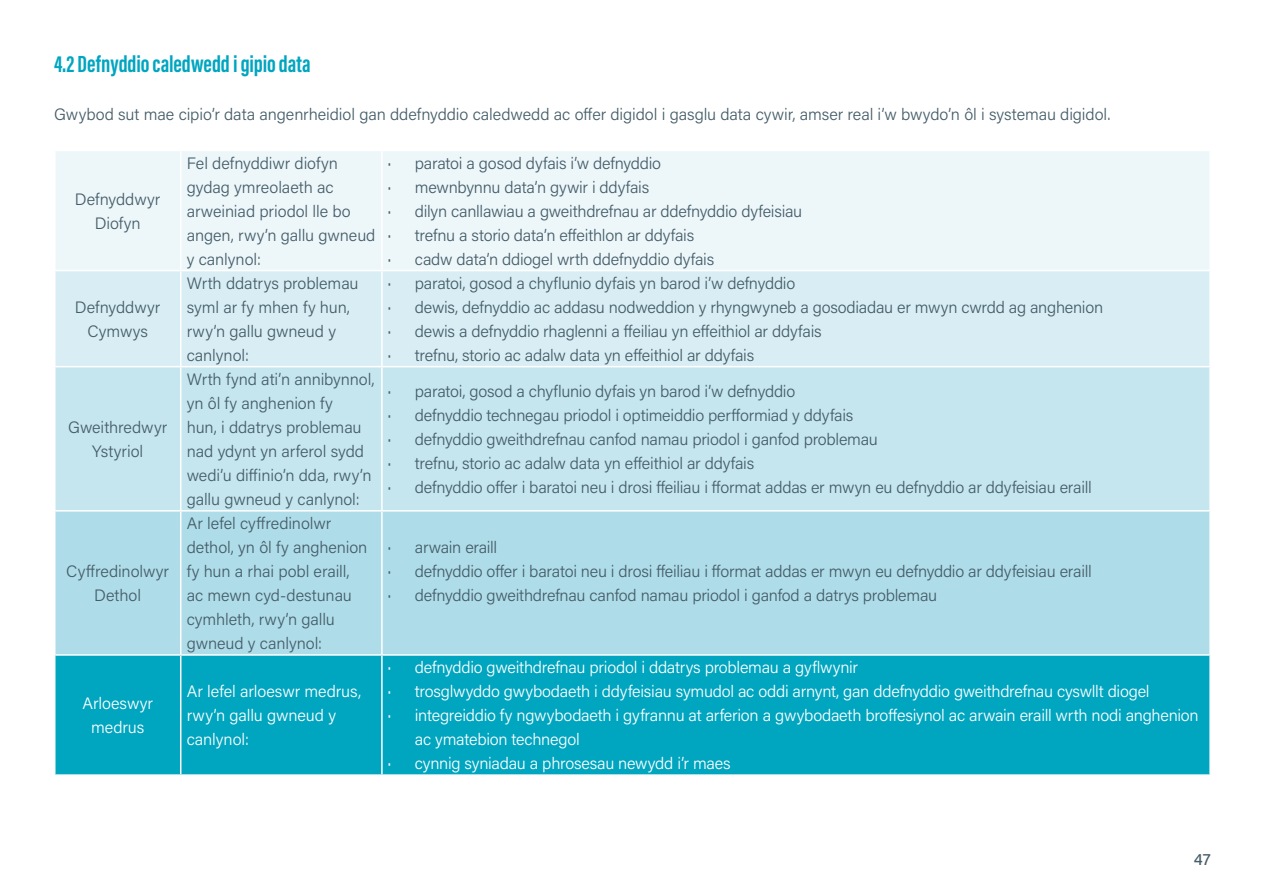
<style>
.page{position:relative;width:1263px;height:893px;background:#fff}
.page>*{position:absolute;margin:0;border:0;box-sizing:border-box;transform-origin:0 0}
.t1{font:700 24px "Acumin Pro Extra Cond";letter-spacing:-.005em;color:#00a5c0}
.t2{font:300 16.5px/24px "Acumin Pro";letter-spacing:-.015em;color:#455d69}
.t3{font:300 16.5px/24px "Acumin Pro";letter-spacing:-.015em;color:#fff;text-align:center}
.t4{font:500 16.5px "Acumin Pro";color:#455d69}
.s1{font-weight:400}
</style>
<div class="page">
<div style="left:56px;top:151px;width:1153px;height:119px;background:#edf7fa"></div>
<div style="left:56px;top:271px;width:1153px;height:95px;background:#d9eef4"></div>
<div style="left:56px;top:367px;width:1153px;height:143px;background:#c5e6ee"></div>
<div style="left:56px;top:512px;width:1153px;height:142px;background:#aedce8"></div>
<div style="left:56px;top:656px;width:1153px;height:118px;background:#00a5c0"></div>
<hr style="left:180px;top:151px;width:1px;height:119px;background:#fff">
<hr style="left:381px;top:151px;width:2px;height:119px;background:#fff">
<hr style="left:180px;top:271px;width:1px;height:95px;background:#fff">
<hr style="left:381px;top:271px;width:2px;height:95px;background:#fff">
<hr style="left:180px;top:367px;width:1px;height:143px;background:#fff">
<hr style="left:381px;top:367px;width:2px;height:143px;background:#fff">
<hr style="left:180px;top:512px;width:1px;height:142px;background:#fff">
<hr style="left:381px;top:512px;width:2px;height:142px;background:#fff">
<hr style="left:180px;top:656px;width:1px;height:118px;background:#fff">
<hr style="left:381px;top:656px;width:2px;height:118px;background:#fff">
<h1 class="t1" style="left:54px;top:49px;width:258px">4.2 Defnyddio caledwedd i gipio data</h1>
<p class="t2" style="left:54px;top:101px;width:1058px">Gwybod sut mae cipio’r data angenrheidiol gan ddefnyddio caledwedd ac offer digidol i gasglu data cywir, amser real i’w bwydo’n ôl i systemau digidol.</p>
<p class="t2" style="left:75px;top:186px;width:87px;text-align:center">Defnyddwyr<br>Diofyn</p>
<p class="t2" style="left:75px;top:294px;width:87px;text-align:center">Defnyddwyr<br>Cymwys</p>
<p class="t2" style="left:68px;top:414px;width:101px;text-align:center">Gweithredwyr<br>Ystyriol</p>
<p class="t2" style="left:66px;top:559px;width:104px;text-align:center">Cyffredinolwyr<br>Dethol</p>
<p class="t3" style="left:82px;top:691px;width:72px">Arloeswyr medrus</p>
<p class="t2" style="left:187px;top:150px;width:190px">Fel defnyddiwr diofyn gydag ymreolaeth ac arweiniad priodol lle bo angen, rwy’n gallu gwneud y canlynol:</p>
<p class="t2" style="left:388px;top:150px;width:416px"><span class="s1">·</span> paratoi a gosod dyfais i’w defnyddio<br><span class="s1">·</span> mewnbynnu data’n gywir i ddyfais<br><span class="s1">·</span> dilyn canllawiau a gweithdrefnau ar ddefnyddio dyfeisiau <span class="s1">·</span> trefnu a storio data’n effeithlon ar ddyfais<br><span class="s1">·</span> cadw data’n ddiogel wrth ddefnyddio dyfais</p>
<p class="t2" style="left:187px;top:270px;width:173px">Wrth ddatrys problemau syml ar fy mhen fy hun, rwy’n gallu gwneud y canlynol:</p>
<p class="t2" style="left:388px;top:270px;width:717px"><span class="s1">·</span> paratoi, gosod a chyflunio dyfais yn barod i’w defnyddio<br><span class="s1">·</span> dewis, defnyddio ac addasu nodweddion y rhyngwyneb a gosodiadau er mwyn cwrdd ag anghenion <span class="s1">·</span> dewis a defnyddio rhaglenni a ffeiliau yn effeithiol ar ddyfais<br><span class="s1">·</span> trefnu, storio ac adalw data yn effeithiol ar ddyfais</p>
<p class="t2" style="left:187px;top:366px;width:189px">Wrth fynd ati’n annibynnol, yn ôl fy anghenion fy<br>hun, i ddatrys problemau nad ydynt yn arferol sydd wedi’u diffinio’n dda, rwy’n gallu gwneud y canlynol:</p>
<p class="t2" style="left:187px;top:511px;width:182px">Ar lefel cyffredinolwr dethol, yn ôl fy anghenion fy hun a rhai pobl eraill, ac mewn cyd-destunau cymhleth, rwy’n gallu gwneud y canlynol:</p>
<p class="t3" style="left:187px;top:679px;width:176px;text-align:left">Ar lefel arloeswr medrus, rwy’n gallu gwneud y canlynol:</p>
<p class="t2" style="left:388px;top:379px;width:705px"><span class="s1">·</span> paratoi, gosod a chyflunio dyfais yn barod i’w defnyddio<br><span class="s1">·</span> defnyddio technegau priodol i optimeiddio perfformiad y ddyfais<br><span class="s1">·</span> defnyddio gweithdrefnau canfod namau priodol i ganfod problemau<br><span class="s1">·</span> trefnu, storio ac adalw data yn effeithiol ar ddyfais<br><span class="s1">·</span> defnyddio offer i baratoi neu i drosi ffeiliau i fformat addas er mwyn eu defnyddio ar ddyfeisiau eraill</p>
<p class="t2" style="left:388px;top:535px;width:705px"><span class="s1">·</span> arwain eraill<br><span class="s1">·</span> defnyddio offer i baratoi neu i drosi ffeiliau i fformat addas er mwyn eu defnyddio ar ddyfeisiau eraill <span class="s1">·</span> defnyddio gweithdrefnau canfod namau priodol i ganfod a datrys problemau</p>
<p class="t3" style="left:388px;top:655px;width:472px"><span class="s1">·</span> defnyddio gweithdrefnau priodol i ddatrys problemau a gyflwynir</p>
<p class="t3" style="left:388px;top:679px;width:763px"><span class="s1">·</span> trosglwyddo gwybodaeth i ddyfeisiau symudol ac oddi arnynt, gan ddefnyddio gweithdrefnau cyswllt diogel</p>
<p class="t3" style="left:388px;top:703px;width:812px"><span class="s1">·</span> integreiddio fy ngwybodaeth i gyfrannu at arferion a gwybodaeth broffesiynol ac arwain eraill wrth nodi anghenion</p>
<p class="t3" style="left:415px;top:727px;width:166px">ac ymatebion technegol</p>
<p class="t3" style="left:388px;top:751px;width:344px"><span class="s1">·</span> cynnig syniadau a phrosesau newydd i’r maes</p>
<p class="t4" style="left:1194px;top:847px;width:18px">47</p>
</div>
